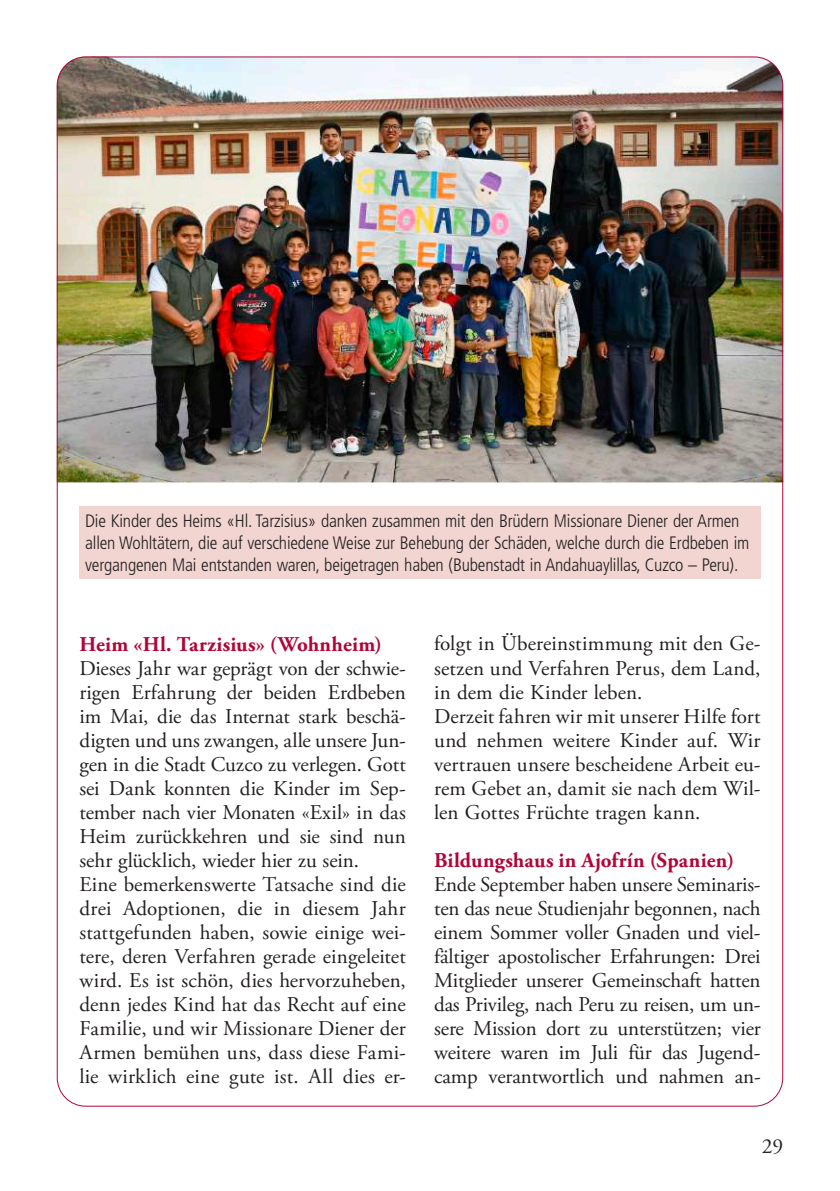
<style>
.page{position:relative;width:840px;height:1191px;background:#fff}
.page>*{position:absolute;margin:0;border:0;box-sizing:border-box;transform-origin:0 0}
.t1{font:21.6px "Adobe Garamond Pro";color:#282526}
.t2{font:21px/24px "Adobe Garamond Pro";color:#231f20}
.t3{font:700 21px "Adobe Garamond Pro";letter-spacing:.01em;color:#b30437}
.t4{font:300 condensed 18px/22px "Frutiger LT Std";letter-spacing:-.01em;color:#231f20}
</style>
<div class="page">
<div style="left:79px;top:506px;width:681px;height:72px;background:#f2d5d1"></div>
<img style="left:57px;top:57px;width:725px;height:425px">
<p class="t4" style="left:85px;top:510px;width:665px">Die Kinder des Heims «Hl. Tarzisius» danken zusammen mit den Brüdern Missionare Diener der Armen allen Wohltätern, die auf verschiedene Weise zur Behebung der Schäden, welche durch die Erdbeben im vergangenen Mai entstanden waren, beigetragen haben (Bubenstadt in Andahuaylillas, Cuzco – Peru).</p>
<p class="t3" style="left:79px;top:631px;width:304px">Heim «Hl. Tarzisius» (Wohnheim)</p>
<p class="t2" style="left:79px;top:656px;width:328px">Dieses Jahr war geprägt von der schwie&shy;rigen Erfahrung der beiden Erdbeben im Mai, die das Internat stark beschä&shy;digten und uns zwangen, alle unsere Jun&shy;gen in die Stadt Cuzco zu verlegen. Gott sei Dank konnten die Kinder im Sep&shy;tember nach vier Monaten «Exil» in das Heim zurückkehren und sie sind nun sehr glücklich, wieder hier zu sein.<br>Eine bemerkenswerte Tatsache sind die drei Adoptionen, die in diesem Jahr stattgefunden haben, sowie einige wei&shy;tere, deren Verfahren gerade eingeleitet wird. Es ist schön, dies hervorzuheben, denn jedes Kind hat das Recht auf eine Familie, und wir Missionare Diener der Armen bemühen uns, dass diese Fami&shy;lie wirklich eine gute ist. All dies er-</p>
<p class="t2" style="left:434px;top:632px;width:328px">folgt in Übereinstimmung mit den Ge&shy;setzen und Verfahren Perus, dem Land, in dem die Kinder leben.<br>Derzeit fahren wir mit unserer Hilfe fort und nehmen weitere Kinder auf. Wir vertrauen unsere bescheidene Arbeit eu&shy;rem Gebet an, damit sie nach dem Wil&shy;len Gottes Früchte tragen kann.</p>
<p class="t3" style="left:434px;top:847px;width:301px">Bildungshaus in Ajofrín (Spanien)</p>
<p class="t2" style="left:434px;top:872px;width:328px;text-align:justify">Ende September haben unsere Seminaris&shy;ten das neue Studienjahr begonnen, nach einem Sommer voller Gnaden und viel&shy;fältiger apostolischer Erfahrungen: Drei Mitglieder unserer Gemeinschaft hatten das Privileg, nach Peru zu reisen, um un&shy;sere Mission dort zu unterstützen; vier weitere waren im Juli für das Jugend&shy;camp verantwortlich und nahmen an-</p>
<p class="t1" style="left:761px;top:1133px;width:23px">29</p>
</div>
